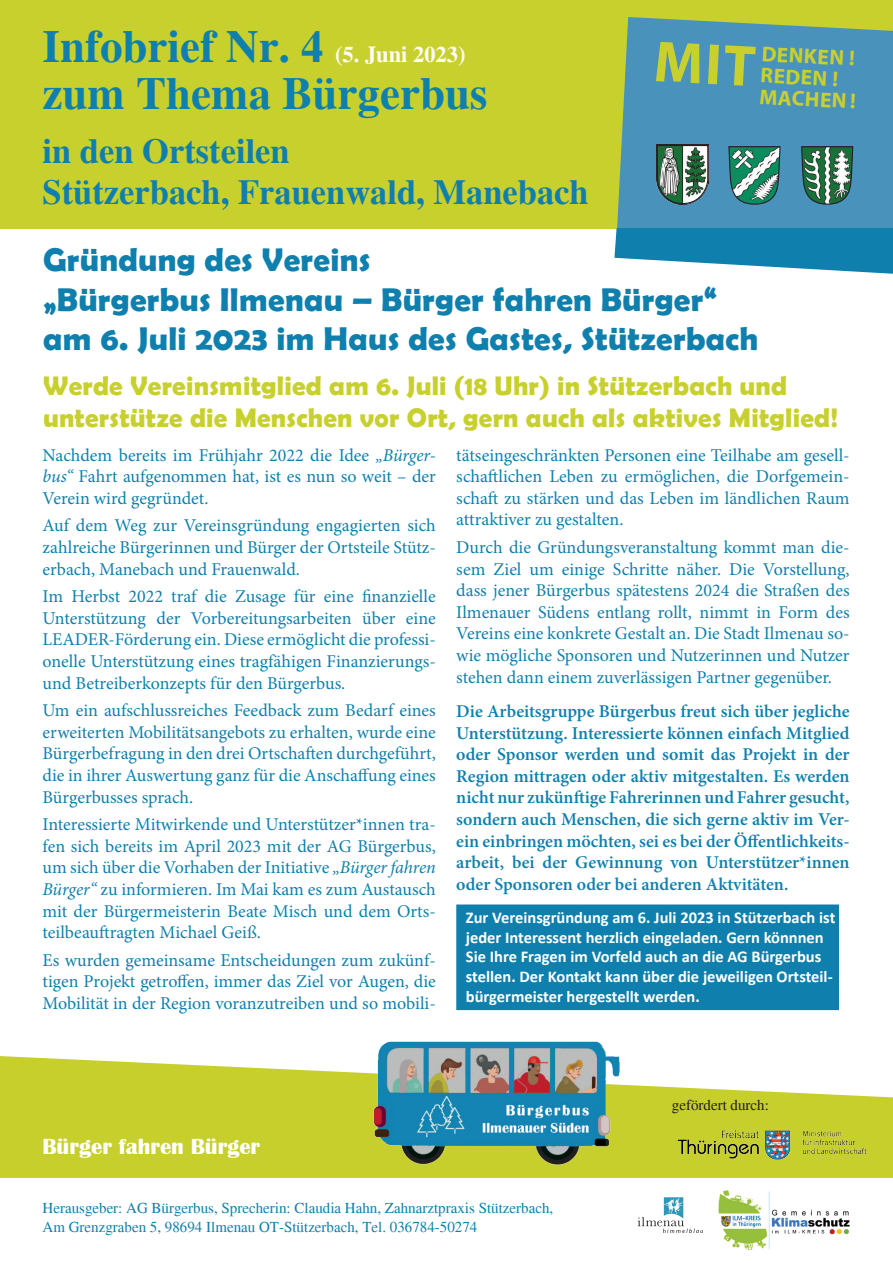
<style>
.page{position:relative;width:893px;height:1263px;background:#fff}
.page>*{position:absolute;margin:0;border:0;box-sizing:border-box;transform-origin:0 0}
.t1{font:700 45px/46.5px "Times";color:#0f80ad}
.t2{font:700 34.5px/41.4px "Times";color:#0f80ad}
.t3{font:700 33px/39.6px "Berlin Sans FB Demi";letter-spacing:.01em;color:#0f80ad}
.t4{font:700 27px/32.4px "Berlin Sans FB Demi";letter-spacing:.01em;color:#c8d02d}
.t5{font:700 22.5px "Britannic";color:#fff}
.t6{font:700 21.45px/21.5px "Myriad Pro";color:#c8d02d}
.t7{font:18px/21.6px "Minion Pro";color:#0f80ad;text-align:justify}
.t8{font:600 18px/21.6px "Minion Pro";letter-spacing:-.005em;color:#0f80ad;text-align:justify}
.t9{font:700 16.5px/19.8px "Calibri";color:#fff}
.t10{font:15px/19.5px "Times";color:#0f80ad}
.t11{font:15px "Times";color:#231f20}
.s1{font-size:22.5px;color:#fefcfd}
.s2{font-style:italic}
</style>
<div class="page">
<div style="left:1px;top:0;width:892px;height:229px;background:#c8d02d"></div>
<div style="left:456px;top:904px;width:383px;height:106px;background:#0f80ad;border:2px solid #0f80ad"></div>
<svg style="left:617px;top:17px;width:276px;height:211px;background:#5196b1"></svg>
<svg style="left:728px;top:146px;width:53px;height:59px;background:#58998b"></svg>
<svg style="left:801px;top:146px;width:53px;height:59px;background:#5c8a78"></svg>
<svg style="left:656px;top:144px;width:53px;height:61px;background:#6c8a7e"></svg>
<svg style="left:614px;top:228px;width:279px;height:46px"></svg>
<svg style="left:0;top:1056px;width:893px;height:122px;fill:#c7cf2d"></svg>
<img style="left:719px;top:1191px;width:131px;height:58px">
<img style="left:365px;top:998px;width:267px;height:180px">
<img style="left:666px;top:1118px;width:213px;height:53px">
<svg style="left:638px;top:1197px;width:65px;height:36px"></svg>
<div style="left:656px;top:42px;width:100px;height:44px;background:#4992bb"></div>
<h1 class="t1" style="left:43px;top:23px;width:447px">Infobrief Nr. 4 <span class="s1">(5. Juni 2023) </span>zum Thema Bürgerbus</h1>
<h2 class="t2" style="left:43px;top:130px;width:548px">in den Ortsteilen<br>Stützerbach, Frauenwald, Manebach</h2>
<h3 class="t3" style="left:43px;top:239px;width:717px">Gründung des Vereins<br>„Bürgerbus Ilmenau – Bürger fahren Bürger“ am 6. Juli 2023 im Haus des Gastes, Stützerbach</h3>
<h3 class="t4" style="left:43px;top:369px;width:796px">Werde Vereinsmitglied am 6. Juli (18 Uhr) in Stützerbach und unterstütze die Menschen vor Ort, gern auch als aktives Mitglied!</h3>
<p class="t7" style="left:43px;top:444px;width:395px">Nachdem bereits im Frühjahr 2022 die Idee <span class="s2">„Bürger&shy;bus“</span> Fahrt aufgenommen hat, ist es nun so weit – der Verein wird gegründet.</p>
<p class="t7" style="left:43px;top:515px;width:395px">Auf dem Weg zur Vereinsgründung engagierten sich zahlreiche Bürgerinnen und Bürger der Ortsteile Stütz&shy;erbach, Manebach und Frauenwald.</p>
<p class="t7" style="left:43px;top:586px;width:395px">Im Herbst 2022 traf die Zusage für eine finanzielle Unterstützung der Vorbereitungsarbeiten über eine LEADER-Förderung ein. Diese ermöglicht die professi&shy;onelle Unterstützung eines tragfähigen Finanzierungs&shy;und Betreiberkonzepts für den Bürgerbus.</p>
<p class="t7" style="left:43px;top:700px;width:395px">Um ein aufschlussreiches Feedback zum Bedarf eines erweiterten Mobilitätsangebots zu erhalten, wurde eine Bürgerbefragung in den drei Ortschaften durchgeführt, die in ihrer Auswertung ganz für die Anschaffung eines Bürgerbusses sprach.</p>
<p class="t7" style="left:43px;top:814px;width:395px">Interessierte Mitwirkende und Unterstützer*innen tra&shy;fen sich bereits im April 2023 mit der AG Bürgerbus, um sich über die Vorhaben der Initiative <span class="s2">„Bürger fahren Bürger“</span> zu informieren. Im Mai kam es zum Austausch mit der Bürgermeisterin Beate Misch und dem Orts&shy;teilbeauftragten Michael Geiß.</p>
<p class="t7" style="left:43px;top:949px;width:395px">Es wurden gemeinsame Entscheidungen zum zukünf&shy;tigen Projekt getroffen, immer das Ziel vor Augen, die Mobilität in der Region voranzutreiben und so mobili-</p>
<p class="t6" style="left:762px;top:42px;width:95px;rotate:3deg">DENKEN !<br>REDEN !</p>
<p class="t6" style="left:760px;top:85px;width:98px;rotate:3deg">MACHEN !</p>
<p class="t7" style="left:456px;top:444px;width:395px">tätseingeschränkten Personen eine Teilhabe am gesell&shy;schaftlichen Leben zu ermöglichen, die Dorfgemein&shy;schaft zu stärken und das Leben im ländlichen Raum attraktiver zu gestalten.</p>
<p class="t7" style="left:456px;top:537px;width:395px">Durch die Gründungsveranstaltung kommt man die&shy;sem Ziel um einige Schritte näher. Die Vorstellung, dass jener Bürgerbus spätestens 2024 die Straßen des Ilmenauer Südens entlang rollt, nimmt in Form des Vereins eine konkrete Gestalt an. Die Stadt Ilmenau so&shy;wie mögliche Sponsoren und Nutzerinnen und Nutzer stehen dann einem zuverlässigen Partner gegenüber.</p>
<p class="t8" style="left:456px;top:700px;width:395px">Die Arbeitsgruppe Bürgerbus freut sich über jegliche Unterstützung. Interessierte können einfach Mitglied oder Sponsor werden und somit das Projekt in der Region mittragen oder aktiv mitgestalten. Es werden nicht nur zukünftige Fahrerinnen und Fahrer gesucht, sondern auch Menschen, die sich gerne aktiv im Ver&shy;ein einbringen möchten, sei es bei der Öffentlichkeits&shy;arbeit, bei der Gewinnung von Unterstützer*innen oder Sponsoren oder bei anderen Aktvitäten.</p>
<p class="t9" style="left:466px;top:907px;width:371px">Zur Vereinsgründung am 6. Juli 2023 in Stützerbach ist jeder Interessent herzlich eingeladen. Gern könnnen Sie Ihre Fragen im Vorfeld auch an die AG Bürgerbus stellen. Der Kontakt kann über die jeweiligen Ortsteil&shy;bürgermeister hergestellt werden.</p>
<p class="t5" style="left:43px;top:1134px;width:219px">Bürger fahren Bürger</p>
<p class="t10" style="left:43px;top:1198px;width:512px">Herausgeber: AG Bürgerbus, Sprecherin: Claudia Hahn, Zahnarztpraxis Stützerbach,<br>Am Grenzgraben 5, 98694 Ilmenau OT-Stützerbach, Tel. 036784-50274</p>
<p class="t11" style="left:672px;top:1096px;width:99px">gefördert durch:</p>
</div>
